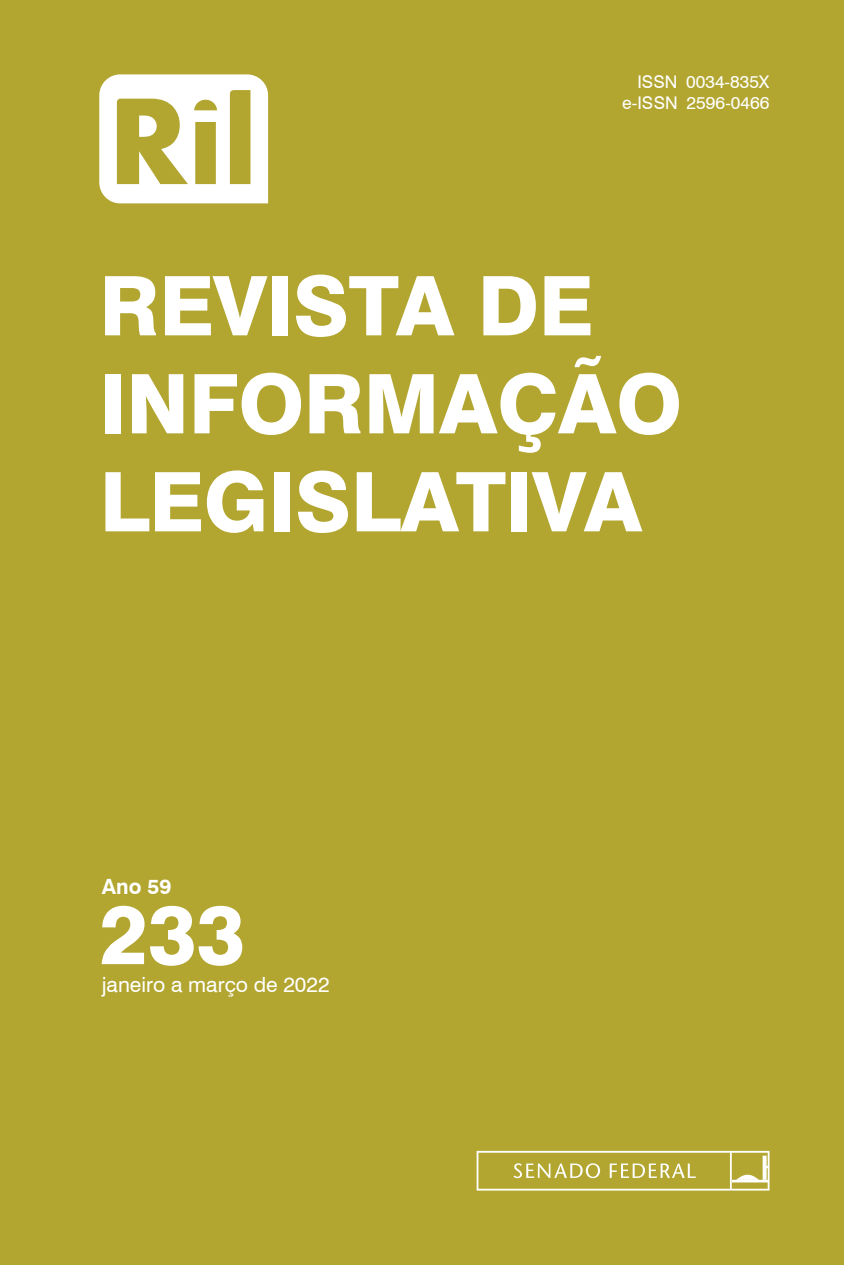
<style>
.page{position:relative;width:844px;height:1265px;background:#fff}
.page>*{position:absolute;margin:0;border:0;box-sizing:border-box;transform-origin:0 0}
.t1{font:800 82.25px/98px "Swiss 721 BT";letter-spacing:-.005em;color:#fff}
.t2{font:21px "Swiss 721 BT";color:#fff}
.t3{font:700 21px "Swiss 721 BT";color:#fff}
.t4{font:17.5px/21px "Swiss 721 BT";letter-spacing:.005em;color:#fff;text-align:right}
</style>
<div class="page">
<div style="left:0;top:0;width:843px;height:1265px;background:#b2a631"></div>
<svg style="left:476px;top:1151px;width:293px;height:40px"></svg>
<svg style="left:99px;top:74px;width:169px;height:129px"></svg>
<p class="t4" style="left:622px;top:71px;width:149px">ISSN 0034‑835X e-ISSN 2596-0466</p>
<p class="t1" style="left:99px;top:256px;width:584px">REVISTA DE<br>INFORMAÇÃO<br>LEGISLATIVA</p>
<p class="t3" style="left:102px;top:874px;width:71px">Ano 59</p>
<p class="t1" style="left:99px;top:885px;width:147px">233</p>
<p class="t2" style="left:102px;top:972px;width:229px">janeiro a março de 2022</p>
</div>
